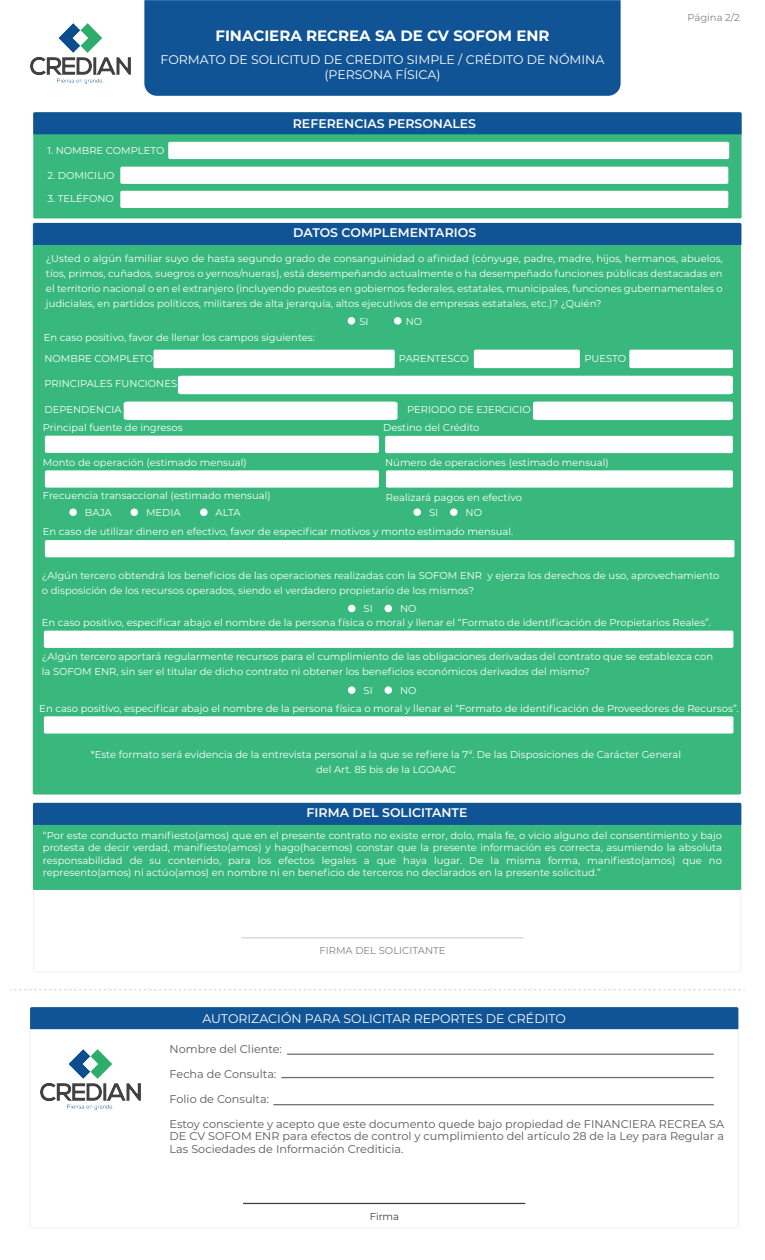
<style>
.page{position:relative;width:765px;height:1260px;background:#fff}
.page>*{position:absolute;margin:0;border:0;box-sizing:border-box;transform-origin:0 0}
.t1{font:700 15px "Montserrat";color:#fff}
.t2{font:12.5px/15px "Montserrat";color:#fff;text-align:center}
.t3{font:600 12.5px "Montserrat";color:#fff}
.t4{font:11.25px/12.5px "Montserrat";color:#57585a;text-align:justify}
.t5{font:10px/15px "Montserrat";color:#fff;text-align:justify}
.t6{font:10px "Montserrat";color:#808285}
.t7{font:10px "Montserrat";letter-spacing:-.005em;color:#3e3e3f}
</style>
<div class="page">
<div style="left:33px;top:825px;width:708px;height:65px;background:#38b87d"></div>
<div style="left:33px;top:803px;width:708px;height:22px;background:#105496"></div>
<div style="left:33px;top:245px;width:708px;height:550px;background:#38b87d"></div>
<div style="left:33px;top:223px;width:708px;height:22px;background:#105496"></div>
<hr style="left:242px;top:937px;width:281px;height:1px;background:#d1d2d4">
<div style="left:144px;top:0;width:477px;height:96px;background:#105496"></div>
<svg style="left:33px;top:134px;width:709px;height:84px;fill:#38b87d"></svg>
<div style="left:33px;top:112px;width:709px;height:22px;background:#105496"></div>
<div style="left:168px;top:142px;width:561px;height:17px;background:#fff;border-radius:2px"></div>
<div style="left:120px;top:167px;width:608px;height:17px;background:#fff;border-radius:2px"></div>
<div style="left:120px;top:191px;width:608px;height:17px;background:#fff;border-radius:2px"></div>
<svg style="left:10px;top:990px;width:735px;height:1px"></svg>
<div style="left:348px;top:317px;width:7px;height:8px;background:#fff;border-radius:50%"></div>
<div style="left:394px;top:317px;width:7px;height:8px;background:#fff;border-radius:50%"></div>
<svg style="left:45px;top:436px;width:334px;height:17px"></svg>
<svg style="left:45px;top:470px;width:334px;height:18px"></svg>
<svg style="left:386px;top:470px;width:347px;height:18px"></svg>
<svg style="left:385px;top:436px;width:348px;height:17px"></svg>
<svg style="left:44px;top:631px;width:689px;height:17px"></svg>
<svg style="left:45px;top:540px;width:689px;height:17px"></svg>
<svg style="left:44px;top:716px;width:689px;height:18px"></svg>
<div style="left:413px;top:508px;width:8px;height:8px;background:#fff;border-radius:50%"></div>
<div style="left:69px;top:509px;width:8px;height:7px;background:#fff;border-radius:50%"></div>
<div style="left:131px;top:509px;width:7px;height:7px;background:#fff;border-radius:50%"></div>
<div style="left:200px;top:509px;width:8px;height:7px;background:#fff;border-radius:50%"></div>
<div style="left:450px;top:508px;width:8px;height:8px;background:#fff;border-radius:50%"></div>
<div style="left:348px;top:605px;width:8px;height:7px;background:#fff;border-radius:50%"></div>
<div style="left:385px;top:605px;width:7px;height:7px;background:#fff;border-radius:50%"></div>
<div style="left:348px;top:686px;width:8px;height:8px;background:#fff;border-radius:50%"></div>
<div style="left:385px;top:686px;width:7px;height:8px;background:#fff;border-radius:50%"></div>
<div style="left:154px;top:350px;width:241px;height:18px;background:#fff;border-radius:2px"></div>
<div style="left:474px;top:350px;width:106px;height:18px;background:#fff;border-radius:2px"></div>
<div style="left:629px;top:350px;width:104px;height:18px;background:#fff;border-radius:2px"></div>
<svg style="left:178px;top:376px;width:555px;height:18px"></svg>
<svg style="left:124px;top:402px;width:274px;height:18px"></svg>
<svg style="left:533px;top:402px;width:200px;height:18px"></svg>
<img style="left:30px;top:23px;width:100px;height:61px">
<div style="left:30px;top:1007px;width:708px;height:22px;background:#105496"></div>
<hr style="left:244px;top:1203px;width:281px;height:1px;background:#3e3e3f">
<img style="left:40px;top:1050px;width:101px;height:60px">
<hr style="left:287px;top:1054px;width:427px;height:1px;background:#6c6d70">
<hr style="left:281px;top:1077px;width:433px;height:1px;background:#6c6d70">
<hr style="left:273px;top:1104px;width:441px;height:1px;background:#6c6d70">
<h1 class="t1" style="left:215px;top:25px;width:336px">FINACIERA RECREA SA DE CV SOFOM ENR</h1>
<p class="t2" style="left:161px;top:52px;width:445px">FORMATO DE SOLICITUD DE CREDITO SIMPLE / CRÉDITO DE NÓMINA (PERSONA FÍSICA)</p>
<p class="t5" style="left:47px;top:143px;width:119px">1. NOMBRE COMPLETO</p>
<p class="t5" style="left:47px;top:167px;width:69px">2. DOMICILIO</p>
<p class="t5" style="left:47px;top:190px;width:68px">3. TELÉFONO</p>
<p class="t3" style="left:293px;top:115px;width:185px">REFERENCIAS PERSONALES</p>
<p class="t3" style="left:293px;top:224px;width:184px">DATOS COMPLEMENTARIOS</p>
<p class="t6" style="left:687px;top:11px;width:54px">Página 2/2</p>
<p class="t5" style="left:46px;top:250px;width:678px">¿Usted o algún familiar suyo de hasta segundo grado de consanguinidad o afinidad (cónyuge, padre, madre, hijos, hermanos, abuelos, tíos, primos, cuñados, suegros o yernos/nueras), está desempeñando actualmente o ha desempeñado funciones públicas destacadas en el territorio nacional o en el extranjero (incluyendo puestos en gobiernos federales, estatales, municipales, funciones gubernamentales o judiciales, en partidos políticos, militares de alta jerarquía, altos ejecutivos de empresas estatales, etc.)? ¿Quién?</p>
<p class="t5" style="left:44px;top:330px;width:273px">En caso positivo, favor de llenar los campos siguientes:</p>
<p class="t5" style="left:359px;top:313px;width:11px">SI</p>
<p class="t5" style="left:406px;top:313px;width:18px">NO</p>
<p class="t5" style="left:44px;top:351px;width:110px">NOMBRE COMPLETO</p>
<p class="t5" style="left:399px;top:351px;width:71px">PARENTESCO</p>
<p class="t5" style="left:584px;top:351px;width:43px">PUESTO</p>
<p class="t5" style="left:44px;top:376px;width:134px">PRINCIPALES FUNCIONES</p>
<p class="t5" style="left:44px;top:402px;width:79px">DEPENDENCIA</p>
<p class="t5" style="left:407px;top:402px;width:125px">PERIODO DE EJERCICIO</p>
<p class="t5" style="left:43px;top:420px;width:141px">Principal fuente de ingresos</p>
<p class="t5" style="left:43px;top:454px;width:205px">Monto de operación (estimado mensual)</p>
<p class="t5" style="left:43px;top:488px;width:229px">Frecuencia transaccional (estimado mensual)</p>
<p class="t5" style="left:383px;top:420px;width:98px">Destino del Crédito</p>
<p class="t5" style="left:385px;top:454px;width:225px">Número de operaciones (estimado mensual)</p>
<p class="t5" style="left:386px;top:490px;width:137px">Realizará pagos en efectivo</p>
<p class="t5" style="left:85px;top:505px;width:28px">BAJA</p>
<p class="t5" style="left:146px;top:505px;width:36px">MEDIA</p>
<p class="t5" style="left:216px;top:505px;width:26px">ALTA</p>
<p class="t5" style="left:429px;top:505px;width:11px">SI</p>
<p class="t5" style="left:466px;top:505px;width:18px">NO</p>
<p class="t5" style="left:43px;top:524px;width:472px">En caso de utilizar dinero en efectivo, favor de especificar motivos y monto estimado mensual.</p>
<p class="t5" style="left:42px;top:567px;width:679px">¿Algún tercero obtendrá los beneficios de las operaciones realizadas con la SOFOM ENR y ejerza los derechos de uso, aprovechamiento o disposición de los recursos operados, siendo el verdadero propietario de los mismos?</p>
<p class="t5" style="left:364px;top:601px;width:11px">SI</p>
<p class="t5" style="left:400px;top:601px;width:18px">NO</p>
<p class="t5" style="left:42px;top:615px;width:671px">En caso positivo, especificar abajo el nombre de la persona física o moral y llenar el “Formato de identificación de Propietarios Reales”.</p>
<p class="t5" style="left:42px;top:649px;width:673px">¿Algún tercero aportará regularmente recursos para el cumplimiento de las obligaciones derivadas del contrato que se establezca con la SOFOM ENR, sin ser el titular de dicho contrato ni obtener los beneficios económicos derivados del mismo?</p>
<p class="t5" style="left:364px;top:683px;width:11px">SI</p>
<p class="t5" style="left:400px;top:683px;width:18px">NO</p>
<p class="t5" style="left:39px;top:700px;width:701px">En caso positivo, especificar abajo el nombre de la persona física o moral y llenar el “Formato de identificación de Proveedores de Recursos”.</p>
<p class="t5" style="left:91px;top:747px;width:592px;text-align:center">*Este formato será evidencia de la entrevista personal a la que se refiere la 7ª. De las Disposiciones de Carácter General del Art. 85 bis de la LGOAAC</p>
<p class="t3" style="left:307px;top:804px;width:162px">FIRMA DEL SOLICITANTE</p>
<p class="t5" style="left:43px;top:829px;width:681px;line-height:12.5px">“Por este conducto manifiesto(amos) que en el presente contrato no existe error, dolo, mala fe, o vicio alguno del consentimiento y bajo protesta de decir verdad, manifiesto(amos) y hago(hacemos) constar que la presente información es correcta, asumiendo la absoluta responsabilidad de su contenido, para los efectos legales a que haya lugar. De la misma forma, manifiesto(amos) que no represento(amos) ni actúo(amos) en nombre ni en beneficio de terceros no declarados en la presente solicitud.”</p>
<p class="t6" style="left:319px;top:944px;width:128px">FIRMA DEL SOLICITANTE</p>
<p class="t2" style="left:202px;top:1010px;width:365px">AUTORIZACIÓN PARA SOLICITAR REPORTES DE CRÉDITO</p>
<p class="t4" style="left:170px;top:1042px;width:114px">Nombre del Cliente:</p>
<p class="t4" style="left:170px;top:1067px;width:108px">Fecha de Consulta:</p>
<p class="t4" style="left:170px;top:1092px;width:101px">Folio de Consulta:</p>
<p class="t4" style="left:170px;top:1117px;width:556px">Estoy consciente y acepto que este documento quede bajo propiedad de FINANCIERA RECREA SA DE CV SOFOM ENR para efectos de control y cumplimiento del artículo 28 de la Ley para Regular a Las Sociedades de Información Crediticia.</p>
<p class="t7" style="left:370px;top:1210px;width:31px">Firma</p>
</div>
